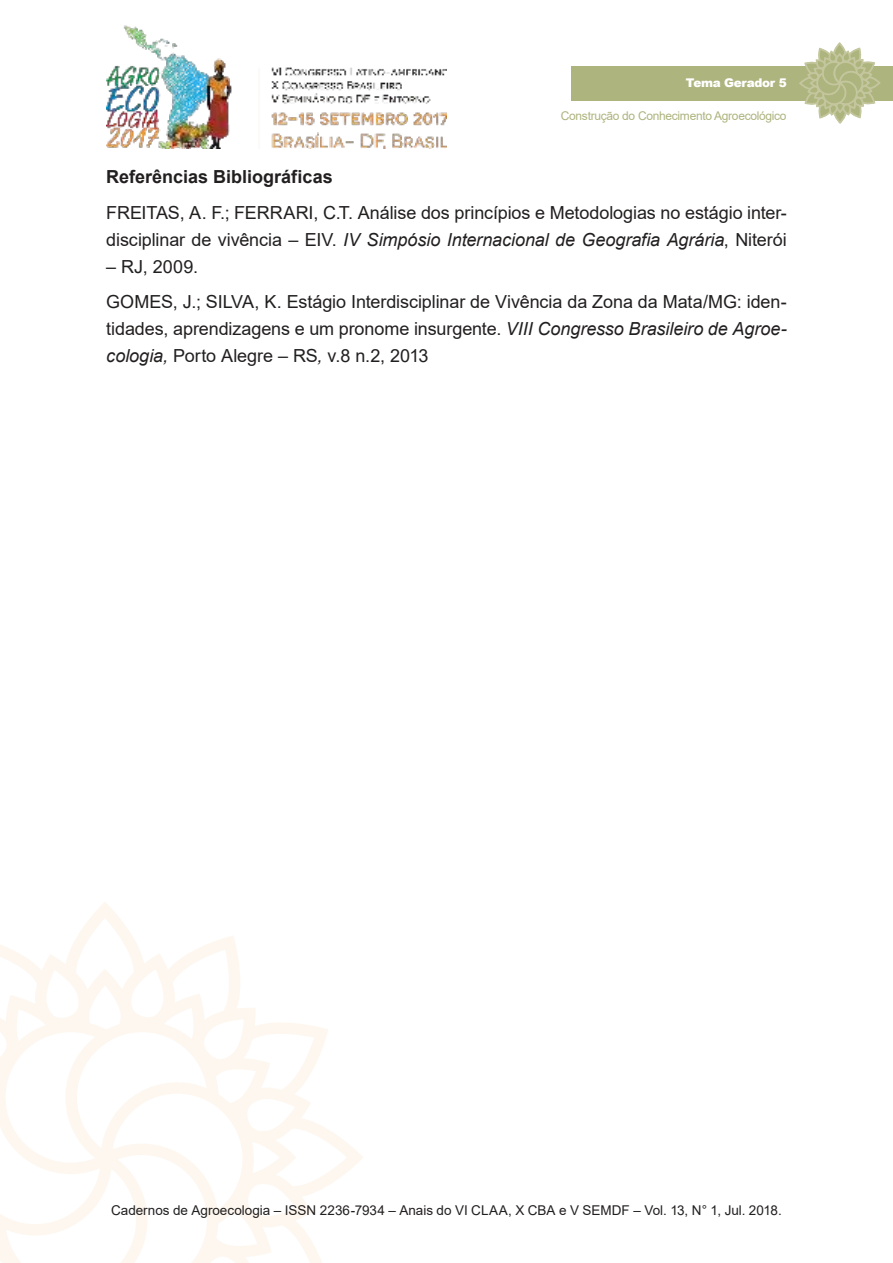
<style>
.page{position:relative;width:893px;height:1263px;background:#fff}
.page>*{position:absolute;margin:0;border:0;box-sizing:border-box;transform-origin:0 0}
.t1{font:18px/27px "Arial";letter-spacing:-.005em;color:#221f1f}
.t2{font:700 18px "Arial";color:#221f1f}
.t3{font:13.5px "Arial";color:#221f1f}
.t4{font:12px "Arial";letter-spacing:-.025em;color:#aeb47e}
.t5{font:900 12px "Arial";letter-spacing:-.025em;color:#fff}
.s1{font-style:italic}
</style>
<div class="page">
<img style="left:106px;top:25px;width:340px;height:124px">
<svg style="left:0;top:910px;width:363px;height:353px"></svg>
<div style="left:571px;top:66px;width:322px;height:34px;background:#aeb47e"></div>
<svg style="left:798px;top:43px;width:83px;height:81px"></svg>
<p class="t5" style="left:686px;top:76px;width:102px">Tema Gerador 5</p>
<p class="t4" style="left:561px;top:112px;width:227px">Construção do Conhecimento Agroecológico</p>
<p class="t2" style="left:106px;top:170px;width:228px">Referências Bibliográficas</p>
<p class="t1" style="left:106px;top:201px;width:682px">FREITAS, A. F.; FERRARI, C.T. Análise dos princípios e Metodologias no estágio inter&shy;disciplinar de vivência – EIV. <span class="s1">IV Simpósio Internacional de Geografia Agrária</span>, Niterói</p>
<p class="t1" style="left:106px;top:250px;width:682px;line-height:35.5px">– RJ, 2009.<br>GOMES, J.; SILVA, K. Estágio Interdisciplinar de Vivência da Zona da Mata/MG: iden-</p>
<p class="t1" style="left:106px;top:317px;width:682px">tidades, aprendizagens e um pronome insurgente. <span class="s1">VIII Congresso Brasileiro de Agroe&shy;cologia,</span> Porto Alegre – RS<span class="s1">,</span> v.8 n.2, 2013</p>
<p class="t3" style="left:111px;top:1205px;width:672px">Cadernos de Agroecologia – ISSN 2236-7934 – Anais do VI CLAA, X CBA e V SEMDF – Vol. 13, N° 1, Jul. 2018.</p>
</div>
